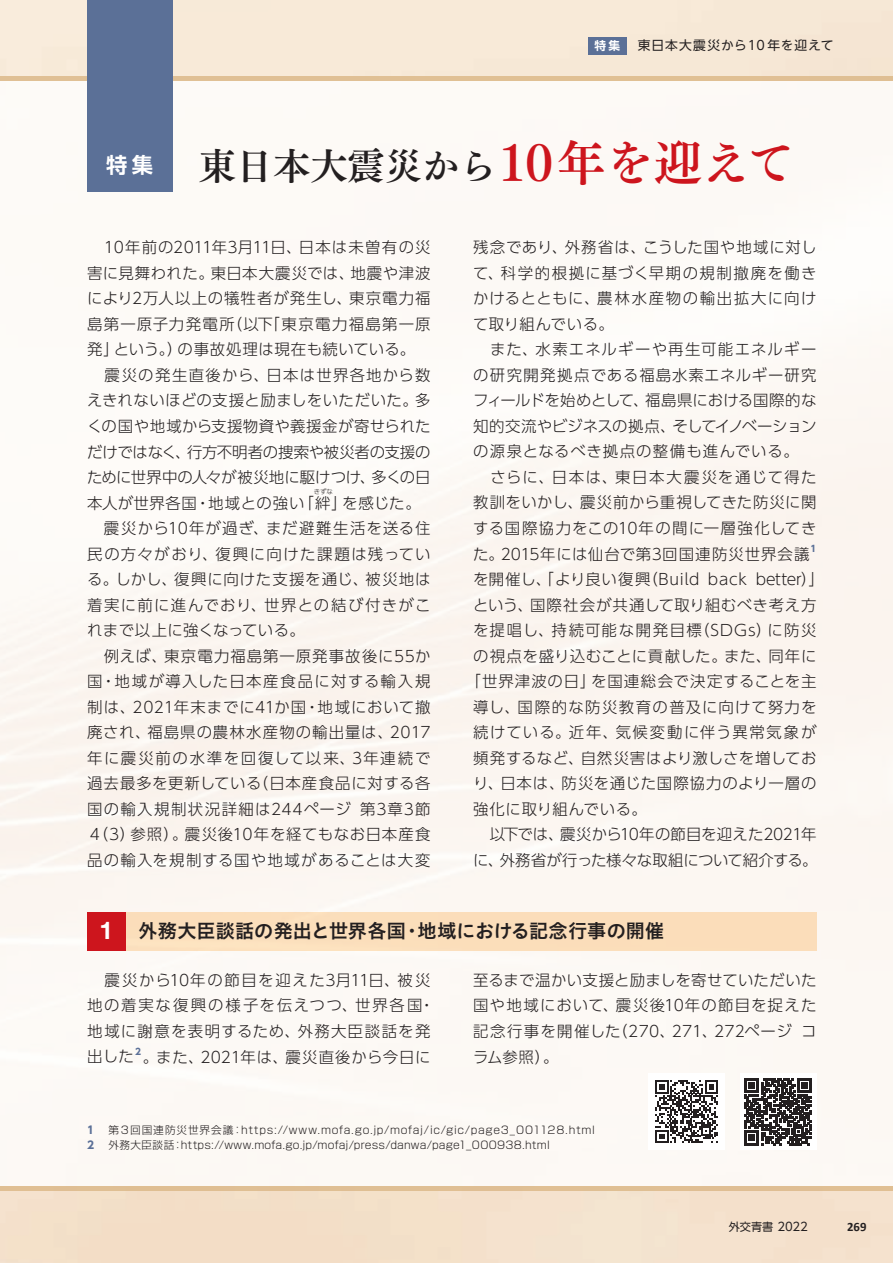
<style>
.page{position:relative;width:893px;height:1263px;background:#fff}
.page>*{position:absolute;margin:0;border:0;box-sizing:border-box;transform-origin:0 0}
.t1{font:37.2px "Tsuku Min Pro B";color:#231f20}
.t2{font:700 21.3px "UD Shin Go Pr 6 N De";color:#fff}
.t3{font:19.2px "Hiragino UD Sans Std W6";letter-spacing:.005em;color:#231f20}
.t4{font:300 15.45px/25.5px "UD Shin Go Pr 6 N";letter-spacing:.05em;color:#231f20}
.t5{font:300 15.45px/25.5px "UD Shin Go Pr 6 N";letter-spacing:.03em;color:#231f20}
.t6{font:300 15.45px/25.5px "UD Shin Go Pr 6 N";letter-spacing:.1em;color:#231f20}
.t7{font:300 15.45px "UD Shin Go Pr 6 N";color:#231f20}
.t8{font:300 15.45px "UD Shin Go Pr 6 N";letter-spacing:.085em;color:#231f20}
.t9{font:300 15.45px "UD Shin Go Pr 6 N";letter-spacing:-.015em;color:#231f20}
.t10{font:300 15.45px "UD Shin Go Pr 6 N";letter-spacing:.08em;color:#231f20}
.t11{font:300 15.45px "UD Shin Go Pr 6 N";letter-spacing:.095em;color:#231f20}
.t12{font:12.75px "UD Shin Go NT Pr 6 N";letter-spacing:.065em;color:#231f20}
.t13{font:700 12.75px "Calibri";color:#231f20}
.t14{font:700 11.7px "UD Shin Go Pr 6 N De";color:#fff}
.t15{font:11.1px "UD Shin Go NT Pr 6 N";color:#231f20}
.t16{font:300 10.65px "Shin Go Pr 6 N";letter-spacing:.07em;color:#231f20}
.t17{font:300 10.65px "Shin Go Pr 6 N";letter-spacing:.02em;color:#231f20}
.t18{font:700 10.65px "UD Shin Go Pr 6 N";color:#5b7097}
.t19{font:700 9px "UD Shin Go Pr 6 N";color:#5b7097}
.t20{font:300 6.45px "UD Shin Go Pr 6 N";color:#231f20}
.s1{font-size:48.3px;color:#cd151d}
.s2{font-family:"Helvetica Neue LT Std";font-weight:700;font-size:24.45px;color:#fff}
.s3{font-size:11.7px}
</style>
<div class="page">
<img style="left:0;top:0;width:893px;height:1263px">
<div style="left:0;top:77px;width:893px;height:1114px;background:#fcf9f5"></div>
<hr style="left:0;top:77px;width:893px;height:4px;background:#e2c49a">
<div style="left:0;top:1186px;width:893px;height:5px;background:#dfbf93"></div>
<div style="left:87px;top:0;width:85px;height:191px;background:#5b7097"></div>
<div style="left:87px;top:912px;width:729px;height:38px;background:#fbdeba"></div>
<div style="left:87px;top:912px;width:38px;height:38px;background:#cd151d"></div>
<div style="left:740px;top:1073px;width:76px;height:77px;background:#fff"></div>
<svg style="left:745px;top:1078px;width:66px;height:67px"></svg>
<div style="left:648px;top:1073px;width:77px;height:77px;background:#fff"></div>
<svg style="left:655px;top:1080px;width:63px;height:63px"></svg>
<div style="left:588px;top:37px;width:39px;height:17px;background:#5b7097"></div>
<h2 class="t2" style="left:106px;top:148px;width:48px">特集</h2>
<p class="t14" style="left:595px;top:36px;width:27px">特集</p>
<p class="t12" style="left:638px;top:35px;width:197px">東日本大震災から10 年を迎えて</p>
<h1 class="t1" style="left:199px;top:137px;width:598px">東日本大震災から<span class="s1">10年を迎えて</span></h1>
<p class="t5" style="left:87px;top:234px;width:345px">　10年前の2011年3月11日、日本は未曽有の災害に見舞われた。東日本大震災では、地震や津波により2万人以上の犠牲者が発生し、東京電力福島第一原子力発電所（以下「東京電力福島第一原発」という。）の事故処理は現在も続いている。　震災の発生直後から、日本は世界各地から数えきれないほどの支援と励ましをいただいた。多くの国や地域から支援物資や義援金が寄せられただけではなく、行方不明者の捜索や被災者の支援のために世界中の人々が被災地に駆けつけ、多くの日本人が世界各国・地域との強い「絆」を感じた。</p>
<p class="t20" style="left:314px;top:486px;width:21px">きずな</p>
<p class="t4" style="left:87px;top:515px;width:345px">　震災から10年が過ぎ、まだ避難生活を送る住民の方々がおり、復興に向けた課題は残っている。しかし、復興に向けた支援を通じ、被災地は着実に前に進んでおり、世界との結び付きがこれまで以上に強くなっている。<br>　例えば、東京電力福島第一原発事故後に55か国・地域が導入した日本産食品に対する輸入規制は、2021年末までに41か国・地域において撤廃され、福島県の農林水産物の輸出量は、2017年に震災前の水準を回復して以来、3年連続で過去最多を更新している（日本産食品に対する各国の輸入規制状況詳細は244ページ 第3章3節<br>４（3）参照）。震災後10年を経てもなお日本産食品の輸入を規制する国や地域があることは大変</p>
<p class="t4" style="left:473px;top:234px;width:345px">残念であり、外務省は、こうした国や地域に対して、科学的根拠に基づく早期の規制撤廃を働きかけるとともに、農林水産物の輸出拡大に向けて取り組んでいる。<br>　また、水素エネルギーや再生可能エネルギーの研究開発拠点である福島水素エネルギー研究フィールドを始めとして、福島県における国際的な知的交流やビジネスの拠点、そしてイノベーションの源泉となるべき拠点の整備も進んでいる。　さらに、日本は、東日本大震災を通じて得た教訓をいかし、震災前から重視してきた防災に関する国際協力をこの10年の間に一層強化してきた。2015年には仙台で第3回国連防災世界会議</p>
<p class="t19" style="left:810px;top:541px;width:7px">1</p>
<p class="t4" style="left:473px;top:566px;width:353px">を開催し、「より良い復興（Build back better）」</p>
<p class="t5" style="left:473px;top:591px;width:345px">という、国際社会が共通して取り組むべき考え方</p>
<p class="t8" style="left:473px;top:618px;width:345px">を提唱し、持続可能な開発目標（SDGs）に防災</p>
<p class="t4" style="left:473px;top:642px;width:345px">の視点を盛り込むことに貢献した。また、同年に</p>
<p class="t4" style="left:465px;top:668px;width:353px">「世界津波の日」を国連総会で決定することを主</p>
<p class="t10" style="left:473px;top:694px;width:345px">導し、国際的な防災教育の普及に向けて努力を</p>
<p class="t11" style="left:473px;top:720px;width:345px">続けている。近年、気候変動に伴う異常気象が</p>
<p class="t5" style="left:473px;top:744px;width:345px">頻発するなど、自然災害はより激しさを増してお</p>
<p class="t4" style="left:473px;top:770px;width:345px">り、日本は、防災を通じた国際協力のより一層の</p>
<p class="t4" style="left:473px;top:795px;width:175px">強化に取り組んでいる。</p>
<p class="t7" style="left:473px;top:822px;width:345px">　以下では、震災から10年の節目を迎えた2021年</p>
<p class="t9" style="left:473px;top:847px;width:346px">に、外務省が行った様々な取組について紹介する。</p>
<p class="t3" style="left:100px;top:916px;width:566px"><span class="s2">1</span> 外務大臣談話の発出と世界各国・地域における記念行事の開催</p>
<p class="t6" style="left:87px;top:967px;width:349px">　震災から10年の節目を迎えた3月11日、被災地の着実な復興の様子を伝えつつ、世界各国・地域に謝意を表明するため、外務大臣談話を発出した</p>
<p class="t19" style="left:135px;top:1044px;width:7px">2</p>
<p class="t4" style="left:143px;top:1043px;width:289px">。また、2021年は、震災直後から今日に</p>
<p class="t4" style="left:473px;top:967px;width:345px;text-align:justify">至るまで温かい支援と励ましを寄せていただいた国や地域において、震災後10年の節目を捉えた記念行事を開催した（270、271、272ページ コラム参照）。</p>
<p class="t18" style="left:87px;top:1121px;width:9px">1</p>
<p class="t16" style="left:108px;top:1121px;width:488px">第３回国連防災世界会議：https://www.mofa.go.jp/mofaj/ic/gic/page3_001128.html</p>
<p class="t18" style="left:87px;top:1136px;width:9px">2</p>
<p class="t17" style="left:108px;top:1136px;width:443px">外務大臣談話：https://www.mofa.go.jp/mofaj/press/danwa/page1_000938.html</p>
<p class="t15" style="left:729px;top:1218px;width:81px">外交青書 <span class="s3">2022</span></p>
<p class="t13" style="left:847px;top:1218px;width:21px">269</p>
</div>
